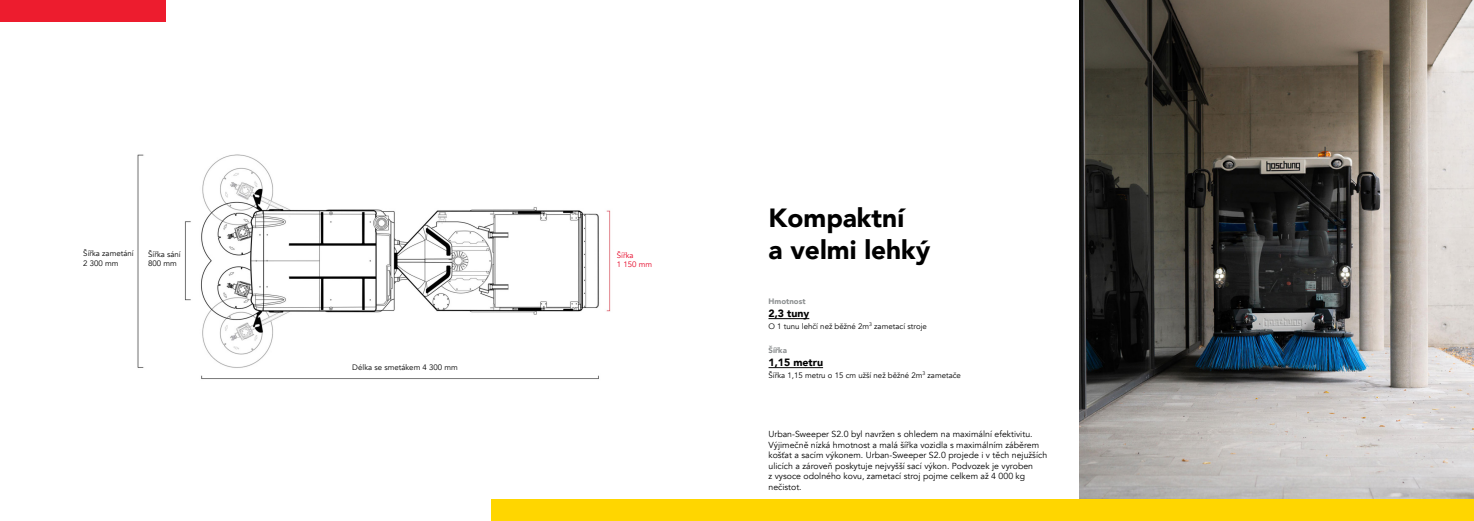
<style>
.page{position:relative;width:1474px;height:521px;background:#fff}
.page>*{position:absolute;margin:0;border:0;box-sizing:border-box;transform-origin:0 0}
.t1{font:900 26.25px/31.5px "Avenir";color:#000}
.t2{font:900 10.5px "Avenir";color:#000}
.t3{font:8.75px/10.5px "Avenir";color:#000}
.t4{font:7.88px/9.5px "Avenir";color:#000}
.t5{font:900 7.88px "Avenir";color:#8d9091}
.t6{font:7.88px/9.5px "Avenir";color:#e50023}
</style>
<div class="page">
<img style="left:1079px;top:0;width:394px;height:500px">
<hr style="left:768px;top:367px;width:55px;height:1px;background:#000">
<hr style="left:768px;top:318px;width:41px;height:1px;background:#000">
<div style="left:491px;top:500px;width:982px;height:21px;background:#ffd600"></div>
<div style="left:0;top:0;width:165px;height:21px;background:#ed1c2e"></div>
<img style="left:137px;top:154px;width:474px;height:225px">
<p class="t4" style="left:83px;top:249px;width:52px">Šířka zametání<br>2 300 mm</p>
<p class="t4" style="left:148px;top:249px;width:34px">Šířka sání<br>800 mm</p>
<p class="t4" style="left:352px;top:363px;width:107px">Délka se smetákem 4 300 mm</p>
<p class="t6" style="left:617px;top:250px;width:37px">Šířka<br>1 150 mm</p>
<h1 class="t1" style="left:768px;top:202px;width:163px">Kompaktní<br>a velmi lehký</h1>
<p class="t5" style="left:768px;top:294px;width:39px">Hmotnost</p>
<p class="t2" style="left:768px;top:304px;width:42px">2,3 tuny</p>
<p class="t4" style="left:768px;top:321px;width:160px">O 1 tunu lehčí než běžné 2m<sup>3</sup> zametací stroje</p>
<p class="t5" style="left:768px;top:343px;width:20px">Šířka</p>
<p class="t2" style="left:768px;top:353px;width:56px">1,15 metru</p>
<p class="t4" style="left:768px;top:370px;width:194px">Šířka 1,15 metru o 15 cm užší než běžné 2m<sup>3</sup> zametače</p>
<p class="t3" style="left:768px;top:429px;width:280px">Urban-Sweeper S2.0 byl navržen s ohledem na maximální efektivitu.<br>Výjimečně nízká hmotnost a malá šířka vozidla s maximálním záběrem košťat a sacím výkonem. Urban-Sweeper S2.0 projede i v těch nejužších ulicích a zároveň poskytuje nejvyšší sací výkon. Podvozek je vyroben<br>z vysoce odolného kovu, zametací stroj pojme celkem až 4 000 kg nečistot.</p>
</div>
